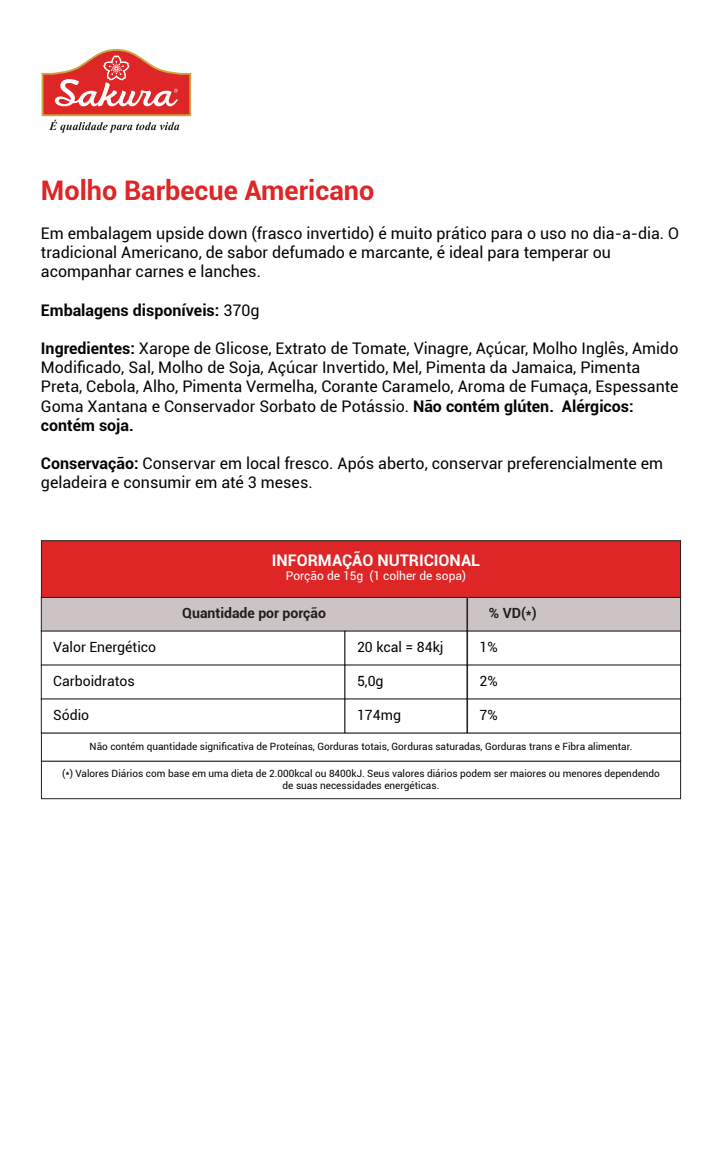
<style>
.page{position:relative;width:722px;height:1173px;background:#fff}
.page>*{position:absolute;margin:0;border:0;box-sizing:border-box;transform-origin:0 0}
.t1{font:700 27px "Roboto";color:#de2627}
.t2{font:16px/19.2px "Roboto";color:#050504}
.t3{font:700 16px "Roboto";color:#050504}
.t4{font:700 16px "Roboto";color:#fff}
.t5{font:14.1px "Roboto";color:#050504}
.t6{font:700 14.1px "Roboto";color:#211e1e}
.t7{font:12px "Roboto";color:#fff}
.t8{font:10px/12px "Roboto";color:#050504;text-align:center}
.s1{font-weight:400}
.s2{font-weight:700}
</style>
<div class="page">
<svg style="left:42px;top:49px;width:149px;height:84px"></svg>
<div style="left:41px;top:597px;width:426px;height:35px;background:#ccc3c4"></div>
<div style="left:467px;top:597px;width:214px;height:35px;background:#ccc3c4"></div>
<div style="left:41px;top:540px;width:640px;height:58px;background:#de2627;border:1px solid #211e1e"></div>
<div style="left:41px;top:761px;width:640px;height:38px;background:#fff;border:1px solid #211e1e"></div>
<div style="left:41px;top:631px;width:304px;height:35px;background:#fff"></div>
<div style="left:345px;top:631px;width:122px;height:35px;background:#fff"></div>
<div style="left:467px;top:631px;width:214px;height:35px;background:#fff"></div>
<div style="left:41px;top:733px;width:640px;height:29px;background:#fff;border:1px solid #211e1e"></div>
<h1 class="t1" style="left:41px;top:172px;width:335px">Molho Barbecue Americano</h1>
<p class="t2" style="left:41px;top:223px;width:640px">Em embalagem upside down (frasco invertido) é muito prático para o uso no dia-a-dia. O tradicional Americano, de sabor defumado e marcante, é ideal para temperar ou acompanhar carnes e lanches.</p>
<p class="t3" style="left:41px;top:299px;width:220px">Embalagens disponíveis: <span class="s1">370g</span></p>
<p class="t2" style="left:41px;top:338px;width:639px"><span class="s2">Ingredientes:</span> Xarope de Glicose, Extrato de Tomate, Vinagre, Açúcar, Molho Inglês, Amido Modificado, Sal, Molho de Soja, Açúcar Invertido, Mel, Pimenta da Jamaica, Pimenta Preta, Cebola, Alho, Pimenta Vermelha, Corante Caramelo, Aroma de Fumaça, Espessante Goma Xantana e Conservador Sorbato de Potássio. <span class="s2">Não contém glúten. Alérgicos: contém soja.</span></p>
<p class="t2" style="left:41px;top:453px;width:624px"><span class="s2">Conservação:</span> Conservar em local fresco. Após aberto, conservar preferencialmente em geladeira e consumir em até 3 meses.</p>
<p class="t4" style="left:272px;top:549px;width:210px">INFORMAÇÃO NUTRICIONAL</p>
<p class="t7" style="left:286px;top:568px;width:182px">Porção de 15g (1 colher de sopa)</p>
<p class="t6" style="left:182px;top:603px;width:145px">Quantidade por porção</p>
<p class="t6" style="left:489px;top:603px;width:49px">% VD(*)</p>
<p class="t5" style="left:53px;top:637px;width:105px">Valor Energético</p>
<p class="t5" style="left:357px;top:637px;width:88px">20 kcal = 84kj</p>
<p class="t5" style="left:479px;top:637px;width:20px">1%</p>
<p class="t5" style="left:53px;top:671px;width:83px">Carboidratos</p>
<p class="t5" style="left:357px;top:671px;width:28px">5,0g</p>
<p class="t5" style="left:479px;top:671px;width:20px">2%</p>
<p class="t5" style="left:53px;top:705px;width:38px">Sódio</p>
<p class="t5" style="left:357px;top:705px;width:45px">174mg</p>
<p class="t5" style="left:479px;top:705px;width:20px">7%</p>
<p class="t8" style="left:90px;top:740px;width:544px">Não contém quantidade significativa de Proteínas, Gorduras totais, Gorduras saturadas, Gorduras trans e Fibra alimentar.</p>
<p class="t8" style="left:62px;top:767px;width:599px">(*) Valores Diários com base em uma dieta de 2.000kcal ou 8400kJ. Seus valores diários podem ser maiores ou menores dependendo de suas necessidades energéticas.</p>
</div>
